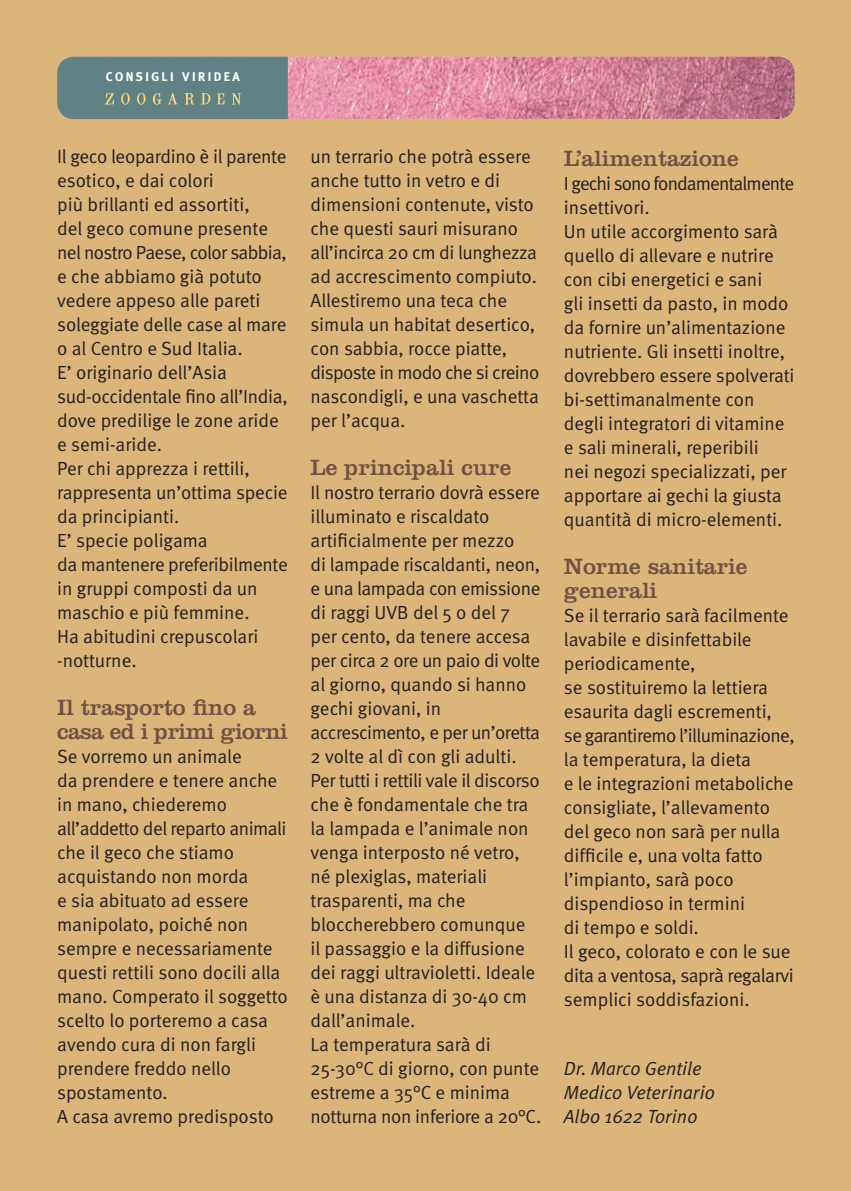
<style>
.page{position:relative;width:851px;height:1191px;background:#fff}
.page>*{position:absolute;margin:0;border:0;box-sizing:border-box;transform-origin:0 0}
.t1{font:23px/24px "Clarendon";color:#705143}
.t2{font:23px/24px "Clarendon";letter-spacing:-.025em;color:#705143}
.t3{font:19px/24px "Meta Normal";letter-spacing:-.005em;color:#231f20}
.t4{font:italic 19px/24px "Meta Normal";color:#231f20}
.t5{font:700 12.6px "Meta";letter-spacing:.19em;color:#fff}
</style>
<div class="page">
<div style="left:0;top:0;width:850px;height:1190px;background:#dcb57b"></div>
<img style="left:57px;top:57px;width:737px;height:62px;border-radius:17px">
<div style="left:57px;top:57px;width:231px;height:62px;background:#618284"></div>
<img style="left:96px;top:88px;width:151px;height:22px">
<p class="t5" style="left:106px;top:72px;width:135px">CONSIGLI VIRIDEA</p>
<p class="t3" style="left:57px;top:145px;width:232px">Il geco leopardino è il parente esotico, e dai colori<br>più brillanti ed assortiti,<br>del geco comune presente nel nostro Paese, color sabbia, e che abbiamo già potuto vedere appeso alle pareti soleggiate delle case al mare o al Centro e Sud Italia.<br>E’ originario dell’Asia sud-occidentale fino all’India, dove predilige le zone aride e semi-aride.<br>Per chi apprezza i rettili, rappresenta un’ottima specie da principianti.<br>E’ specie poligama<br>da mantenere preferibilmente in gruppi composti da un maschio e più femmine.<br>Ha abitudini crepuscolari -notturne.</p>
<p class="t2" style="left:57px;top:697px;width:232px">Il trasporto fino a casa ed i primi giorni</p>
<p class="t3" style="left:57px;top:745px;width:232px">Se vorremo un animale<br>da prendere e tenere anche in mano, chiederemo all’addetto del reparto animali che il geco che stiamo acquistando non morda<br>e sia abituato ad essere manipolato, poiché non sempre e necessariamente questi rettili sono docili alla mano. Comperato il soggetto scelto lo porteremo a casa avendo cura di non fargli prendere freddo nello spostamento.<br>A casa avremo predisposto</p>
<p class="t3" style="left:310px;top:145px;width:230px">un terrario che potrà essere anche tutto in vetro e di dimensioni contenute, visto che questi sauri misurano all’incirca 20 cm di lunghezza ad accrescimento compiuto.<br>Allestiremo una teca che simula un habitat desertico, con sabbia, rocce piatte, disposte in modo che si creino nascondigli, e una vaschetta per l’acqua.</p>
<p class="t1" style="left:310px;top:457px;width:202px">Le principali cure</p>
<p class="t3" style="left:310px;top:481px;width:232px">Il nostro terrario dovrà essere illuminato e riscaldato artificialmente per mezzo<br>di lampade riscaldanti, neon, e una lampada con emissione di raggi UVB del 5 o del 7<br>per cento, da tenere accesa per circa 2 ore un paio di volte al giorno, quando si hanno gechi giovani, in accrescimento, e per un’oretta<br>2 volte al dì con gli adulti.<br>Per tutti i rettili vale il discorso che è fondamentale che tra la lampada e l’animale non venga interposto né vetro, né plexiglas, materiali trasparenti, ma che bloccherebbero comunque<br>il passaggio e la diffusione dei raggi ultravioletti. Ideale è una distanza di 30-40 cm dall’animale.<br>La temperatura sarà di<br>25-30°C di giorno, con punte estreme a 35°C e minima notturna non inferiore a 20°C.</p>
<p class="t1" style="left:564px;top:148px;width:176px">L’alimentazione</p>
<p class="t3" style="left:564px;top:172px;width:232px">I gechi sono fondamentalmente insettivori.<br>Un utile accorgimento sarà quello di allevare e nutrire con cibi energetici e sani<br>gli insetti da pasto, in modo da fornire un’alimentazione nutriente. Gli insetti inoltre, dovrebbero essere spolverati bi-settimanalmente con degli integratori di vitamine e sali minerali, reperibili<br>nei negozi specializzati, per apportare ai gechi la giusta quantità di micro-elementi.</p>
<p class="t1" style="left:564px;top:556px;width:185px">Norme sanitarie generali</p>
<p class="t3" style="left:564px;top:604px;width:232px">Se il terrario sarà facilmente lavabile e disinfettabile periodicamente,<br>se sostituiremo la lettiera esaurita dagli escrementi, se garantiremo l’illuminazione, la temperatura, la dieta<br>e le integrazioni metaboliche consigliate, l’allevamento del geco non sarà per nulla difficile e, una volta fatto l’impianto, sarà poco dispendioso in termini<br>di tempo e soldi.<br>Il geco, colorato e con le sue dita a ventosa, saprà regalarvi semplici soddisfazioni.</p>
<p class="t4" style="left:564px;top:1058px;width:152px">Dr. Marco Gentile<br>Medico Veterinario<br>Albo 1622 Torino</p>
</div>
